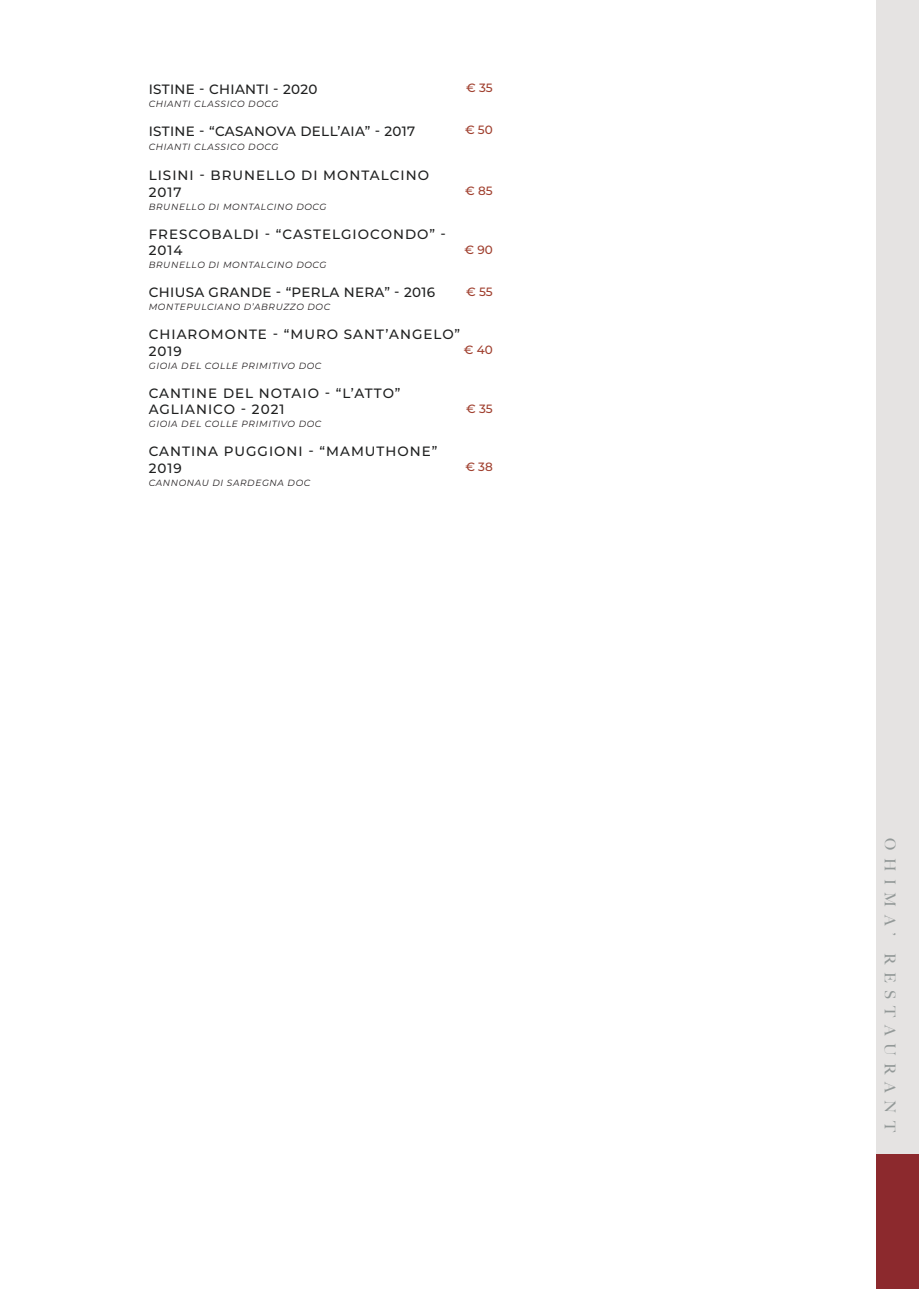
<style>
.page{position:relative;width:919px;height:1289px;background:#fff}
.page>*{position:absolute;margin:0;border:0;box-sizing:border-box;transform-origin:0 0}
.t1{font:500 15px "Big Caslon";letter-spacing:.5em;color:#939998}
.t2{font:500 13.5px/16.5px "Montserrat";letter-spacing:.075em;color:#1e1f1f}
.t3{font:500 13.5px "Montserrat";letter-spacing:.025em;color:#1e1f1f}
.t4{font:500 12px "Montserrat";color:#a0402f}
.t5{font:italic 9px "Montserrat";letter-spacing:.07em;color:#231f20}
</style>
<div class="page">
<div style="left:876px;top:0;width:42px;height:1154px;background:#e5e3e2"></div>
<div style="left:876px;top:1154px;width:42px;height:134px;background:#8c292d"></div>
<h2 class="t3" style="left:149px;top:80px;width:170px">ISTINE - CHIANTI - 2020</h2>
<p class="t5" style="left:149px;top:98px;width:131px">CHIANTI CLASSICO DOCG</p>
<h3 class="t4" style="left:466px;top:80px;width:28px">€ 35</h3>
<h2 class="t3" style="left:149px;top:122px;width:268px">ISTINE - “CASANOVA DELL’AIA” - 2017</h2>
<h3 class="t4" style="left:465px;top:122px;width:29px">€ 50</h3>
<p class="t5" style="left:149px;top:141px;width:131px">CHIANTI CLASSICO DOCG</p>
<h2 class="t2" style="left:149px;top:166px;width:282px">LISINI - BRUNELLO DI MONTALCINO<br>2017</h2>
<p class="t5" style="left:149px;top:200px;width:179px">BRUNELLO DI MONTALCINO DOCG</p>
<h2 class="t2" style="left:149px;top:225px;width:299px">FRESCOBALDI - “CASTELGIOCONDO” -<br>2014</h2>
<p class="t5" style="left:149px;top:259px;width:179px">BRUNELLO DI MONTALCINO DOCG</p>
<h2 class="t3" style="left:149px;top:283px;width:288px">CHIUSA GRANDE - “PERLA NERA” - 2016</h2>
<p class="t5" style="left:149px;top:301px;width:183px">MONTEPULCIANO D’ABRUZZO DOC</p>
<h3 class="t4" style="left:465px;top:182px;width:29px">€ 85</h3>
<h3 class="t4" style="left:464px;top:241px;width:30px">€ 90</h3>
<h3 class="t4" style="left:466px;top:283px;width:28px">€ 55</h3>
<h2 class="t2" style="left:149px;top:325px;width:313px">CHIAROMONTE - “MURO SANT’ANGELO”<br>2019</h2>
<p class="t5" style="left:149px;top:359px;width:174px">GIOIA DEL COLLE PRIMITIVO DOC</p>
<h3 class="t4" style="left:464px;top:341px;width:30px">€ 40</h3>
<h2 class="t2" style="left:149px;top:384px;width:253px">CANTINE DEL NOTAIO - “L’ATTO”<br>AGLIANICO - 2021</h2>
<p class="t5" style="left:149px;top:418px;width:174px">GIOIA DEL COLLE PRIMITIVO DOC</p>
<h2 class="t2" style="left:149px;top:442px;width:290px">CANTINA PUGGIONI - “MAMUTHONE”<br>2019</h2>
<p class="t5" style="left:149px;top:476px;width:163px">CANNONAU DI SARDEGNA DOC</p>
<h3 class="t4" style="left:466px;top:400px;width:28px">€ 35</h3>
<h3 class="t4" style="left:465px;top:458px;width:29px">€ 38</h3>
<h1 class="t1" style="left:902px;top:838px;width:295px;rotate:90deg">OHIMA’ RESTAURANT</h1>
</div>
